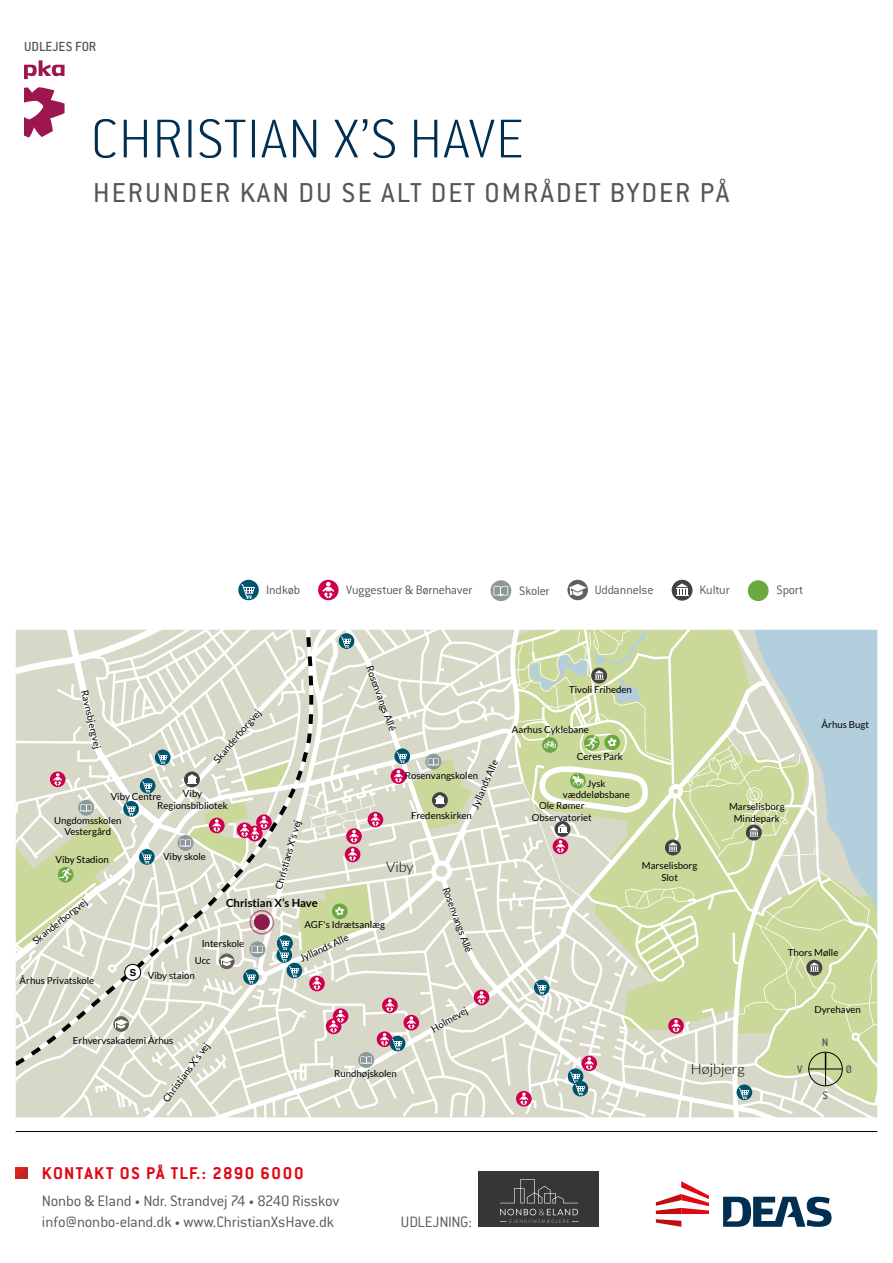
<style>
.page{position:relative;width:893px;height:1263px;background:#fff}
.page>*{position:absolute;margin:0;border:0;box-sizing:border-box;transform-origin:0 0}
.t1{font:200 60px "Conduit ITC Std";letter-spacing:.01em;color:#002f52}
.t2{font:30px "Conduit ITC Std";letter-spacing:.07em;color:#55555b}
.t3{font:700 18.75px "Conduit ITC Std";letter-spacing:.075em;color:#e30613}
.t4{font:300 16.5px/21px "Conduit ITC Std";letter-spacing:-.01em;color:#55555b}
.t5{font:300 14.4px "Lato";color:#000}
.t6{font:500 14.4px "Conduit ITC Std";letter-spacing:-.005em;color:#55555b}
.t7{font:300 13.5px "Conduit ITC Std";letter-spacing:-.015em;color:#55555b}
.t8{font:500 12px "Conduit ITC Std";color:#55555b}
.t9{font:700 11.25px "Lato";color:#000}
.t10{font:9.6px/11.6px "Lato";color:#000;text-align:center}
.t11{font:700 9.6px "Helvetica";color:#000}
.s1{font-size:12px}
</style>
<div class="page">
<svg style="left:238px;top:579px;width:21px;height:21px"></svg>
<svg style="left:241px;top:584px;width:14px;height:15px"></svg>
<svg style="left:318px;top:579px;width:21px;height:21px"></svg>
<svg style="left:322px;top:582px;width:12px;height:16px"></svg>
<svg style="left:490px;top:580px;width:21px;height:21px"></svg>
<svg style="left:493px;top:585px;width:15px;height:11px"></svg>
<div style="left:567px;top:580px;width:21px;height:20px;background:#635e59;border-radius:50%"></div>
<svg style="left:569px;top:584px;width:18px;height:12px"></svg>
<svg style="left:671px;top:579px;width:22px;height:22px"></svg>
<svg style="left:676px;top:583px;width:12px;height:13px"></svg>
<div style="left:747px;top:580px;width:22px;height:21px;background:#6ba842;border-radius:50%"></div>
<svg style="left:16px;top:630px;width:861px;height:487px;background:#dbdec7"></svg>
<svg style="left:605px;top:1000px;width:6px;height:5px"></svg>
<svg style="left:166px;top:1100px;width:27px;height:16px"></svg>
<svg style="left:16px;top:630px;width:304px;height:466px"></svg>
<svg style="left:552px;top:838px;width:16px;height:16px"></svg>
<svg style="left:556px;top:840px;width:9px;height:13px"></svg>
<svg style="left:668px;top:1018px;width:16px;height:16px"></svg>
<svg style="left:671px;top:1019px;width:10px;height:13px"></svg>
<svg style="left:516px;top:1091px;width:16px;height:16px"></svg>
<svg style="left:519px;top:1092px;width:9px;height:13px"></svg>
<svg style="left:581px;top:1055px;width:16px;height:16px"></svg>
<svg style="left:473px;top:989px;width:16px;height:16px"></svg>
<svg style="left:477px;top:991px;width:9px;height:13px"></svg>
<svg style="left:382px;top:997px;width:16px;height:16px"></svg>
<svg style="left:403px;top:1015px;width:16px;height:16px"></svg>
<div style="left:326px;top:1018px;width:16px;height:16px;background:#ce004d;border-radius:50%"></div>
<svg style="left:376px;top:1031px;width:16px;height:16px"></svg>
<svg style="left:345px;top:846px;width:16px;height:16px"></svg>
<svg style="left:346px;top:828px;width:16px;height:16px"></svg>
<svg style="left:348px;top:830px;width:11px;height:31px"></svg>
<svg style="left:367px;top:812px;width:16px;height:16px"></svg>
<svg style="left:371px;top:813px;width:9px;height:13px"></svg>
<svg style="left:390px;top:768px;width:16px;height:16px"></svg>
<svg style="left:256px;top:814px;width:16px;height:16px"></svg>
<svg style="left:50px;top:771px;width:16px;height:16px"></svg>
<svg style="left:53px;top:773px;width:9px;height:13px"></svg>
<svg style="left:333px;top:1008px;width:16px;height:16px"></svg>
<svg style="left:329px;top:1010px;width:16px;height:23px"></svg>
<svg style="left:178px;top:835px;width:16px;height:16px"></svg>
<svg style="left:180px;top:801px;width:89px;height:64px;background:#d4c5b5"></svg>
<div style="left:78px;top:800px;width:16px;height:16px;background:#8c999a;border-radius:50%"></div>
<div style="left:358px;top:1052px;width:16px;height:16px;background:#8c999a;border-radius:50%"></div>
<svg style="left:360px;top:1056px;width:12px;height:8px"></svg>
<svg style="left:249px;top:941px;width:16px;height:16px"></svg>
<svg style="left:252px;top:945px;width:11px;height:9px"></svg>
<svg style="left:113px;top:1016px;width:16px;height:16px"></svg>
<svg style="left:114px;top:1019px;width:14px;height:10px"></svg>
<svg style="left:219px;top:953px;width:16px;height:16px"></svg>
<svg style="left:220px;top:956px;width:14px;height:10px"></svg>
<div style="left:124px;top:964px;width:17px;height:17px;background:#fff;border:1px solid #000;border-radius:50%"></div>
<svg style="left:534px;top:980px;width:16px;height:16px"></svg>
<svg style="left:536px;top:983px;width:11px;height:11px"></svg>
<svg style="left:568px;top:1068px;width:16px;height:16px"></svg>
<svg style="left:736px;top:1084px;width:16px;height:16px"></svg>
<svg style="left:570px;top:1057px;width:24px;height:38px"></svg>
<svg style="left:380px;top:999px;width:36px;height:51px;background:#cdaab4"></svg>
<svg style="left:276px;top:947px;width:16px;height:16px"></svg>
<svg style="left:277px;top:935px;width:16px;height:16px"></svg>
<svg style="left:279px;top:883px;width:95px;height:107px"></svg>
<svg style="left:123px;top:801px;width:16px;height:16px"></svg>
<svg style="left:140px;top:778px;width:16px;height:16px"></svg>
<svg style="left:142px;top:781px;width:11px;height:11px"></svg>
<svg style="left:155px;top:749px;width:16px;height:16px"></svg>
<svg style="left:157px;top:753px;width:11px;height:11px"></svg>
<svg style="left:394px;top:748px;width:16px;height:16px"></svg>
<svg style="left:338px;top:633px;width:16px;height:16px"></svg>
<svg style="left:341px;top:636px;width:10px;height:12px"></svg>
<svg style="left:243px;top:969px;width:16px;height:16px"></svg>
<svg style="left:245px;top:972px;width:11px;height:12px"></svg>
<svg style="left:139px;top:849px;width:16px;height:16px"></svg>
<svg style="left:16px;top:804px;width:136px;height:147px;background:#d5dbbf"></svg>
<svg style="left:539px;top:729px;width:109px;height:84px"></svg>
<svg style="left:184px;top:771px;width:16px;height:17px"></svg>
<svg style="left:187px;top:774px;width:10px;height:10px"></svg>
<svg style="left:554px;top:821px;width:17px;height:16px"></svg>
<svg style="left:558px;top:824px;width:9px;height:9px"></svg>
<svg style="left:394px;top:752px;width:79px;height:78px;background:#cfd2b8"></svg>
<svg style="left:665px;top:839px;width:16px;height:16px"></svg>
<svg style="left:668px;top:842px;width:10px;height:10px"></svg>
<svg style="left:528px;top:630px;width:119px;height:74px;background:#cbd8ad"></svg>
<div style="left:250px;top:910px;width:24px;height:24px;border:2px solid #8e1b4a;border-radius:50%"></div>
<svg style="left:253px;top:913px;width:18px;height:18px"></svg>
<svg style="left:739px;top:630px;width:138px;height:475px;background:#c9d7bd"></svg>
<svg style="left:16px;top:1167px;width:11px;height:12px"></svg>
<svg style="left:723px;top:1197px;width:108px;height:30px"></svg>
<svg style="left:656px;top:1181px;width:53px;height:46px"></svg>
<div style="left:479px;top:1171px;width:120px;height:56px;background:#353636"></div>
<svg style="left:500px;top:1179px;width:78px;height:24px"></svg>
<svg style="left:500px;top:1209px;width:78px;height:14px"></svg>
<hr style="left:16px;top:1131px;width:861px;height:1px;background:#000">
<svg style="left:24px;top:60px;width:41px;height:78px"></svg>
<h3 class="t6" style="left:24px;top:37px;width:74px">UDLEJES FOR</h3>
<h1 class="t1" style="left:90px;top:102px;width:435px">CHRISTIAN X’S HAVE</h1>
<h2 class="t2" style="left:93px;top:174px;width:638px">HERUNDER KAN DU SE ALT DET OMRÅDET BYDER PÅ</h2>
<h3 class="t7" style="left:266px;top:582px;width:36px">Indkøb</h3>
<h3 class="t7" style="left:346px;top:582px;width:128px">Vuggestuer &amp; Børnehaver</h3>
<h3 class="t7" style="left:519px;top:582px;width:32px">Skoler</h3>
<h3 class="t7" style="left:595px;top:582px;width:60px">Uddannelse</h3>
<h3 class="t7" style="left:699px;top:582px;width:32px">Kultur</h3>
<h3 class="t7" style="left:776px;top:582px;width:28px">Sport</h3>
<p class="t10" style="left:375px;top:664px;width:70px;rotate:70deg">Rosenvangs Allé</p>
<p class="t10" style="left:90px;top:689px;width:61px;rotate:77deg">Ravnsbjergvej</p>
<p class="t10" style="left:211px;top:757px;width:68px;rotate:-49deg">Skanderborgvej</p>
<p class="t10" style="left:469px;top:806px;width:54px;rotate:-67deg">Jyllands Alle</p>
<p class="t10" style="left:405px;top:770px;width:75px">Rosenvangskolen</p>
<p class="t10" style="left:157px;top:788px;width:72px">Viby<br>Regionsbibliotek</p>
<p class="t10" style="left:111px;top:791px;width:52px">Viby Centre</p>
<p class="t10" style="left:54px;top:814px;width:69px">Ungdomsskolen<br>Vestergård</p>
<p class="t10" style="left:411px;top:810px;width:62px">Fredenskirken</p>
<p class="t10" style="left:273px;top:887px;width:73px;rotate:-74deg">Christians X’s vej</p>
<p class="t10" style="left:163px;top:851px;width:44px">Viby skole</p>
<p class="t10" style="left:56px;top:853px;width:55px">Viby Stadion</p>
<h3 class="t5" style="left:386px;top:859px;width:29px">Viby</h3>
<p class="t10" style="left:451px;top:885px;width:70px;rotate:70deg">Rosenvangs Allé</p>
<p class="t10" style="left:30px;top:938px;width:68px;rotate:-39deg">Skanderborgvej</p>
<p class="t9" style="left:226px;top:896px;width:93px">Christian X’s Have</p>
<p class="t10" style="left:305px;top:919px;width:82px">AGF's Idrætsanlæg</p>
<p class="t10" style="left:298px;top:953px;width:54px;rotate:-25deg">Jyllands Alle</p>
<p class="t10" style="left:202px;top:938px;width:44px">Interskole</p>
<p class="t10" style="left:195px;top:954px;width:18px">Ucc</p>
<p class="t10" style="left:20px;top:975px;width:76px">Århus Privatskole</p>
<p class="t11" style="left:130px;top:964px;width:8px">S</p>
<p class="t10" style="left:148px;top:970px;width:48px">Viby staion</p>
<p class="t10" style="left:73px;top:1034px;width:102px">Erhvervsakademi Århus</p>
<p class="t10" style="left:160px;top:1097px;width:73px;rotate:-53deg">Christians X’s vej</p>
<p class="t10" style="left:334px;top:1067px;width:64px">Rundhøjskolen</p>
<p class="t10" style="left:429px;top:1024px;width:42px;rotate:-30deg">Holmevej</p>
<p class="t10" style="left:569px;top:684px;width:64px">Tivoli Friheden</p>
<p class="t10" style="left:512px;top:724px;width:78px">Aarhus Cyklebane</p>
<p class="t10" style="left:577px;top:751px;width:48px">Ceres Park</p>
<p class="t10" style="left:563px;top:777px;width:68px">Jysk væddeløbsbane</p>
<p class="t10" style="left:532px;top:800px;width:62px">Ole Rømer<br>Observatoriet</p>
<p class="t10" style="left:642px;top:860px;width:57px">Marselisborg<br>Slot</p>
<p class="t10" style="left:729px;top:801px;width:57px">Marselisborg<br>Mindepark</p>
<p class="t10" style="left:822px;top:719px;width:49px">Århus Bugt</p>
<h3 class="t5" style="left:691px;top:1061px;width:55px">Højbjerg</h3>
<p class="t10" style="left:788px;top:947px;width:52px">Thors Mølle</p>
<p class="t10" style="left:814px;top:1003px;width:48px">Dyrehaven</p>
<p class="t8" style="left:822px;top:1034px;width:8px">N</p>
<p class="t8" style="left:797px;top:1062px;width:7px">V</p>
<p class="t8" style="left:846px;top:1062px;width:8px">Ø</p>
<p class="t8" style="left:822px;top:1088px;width:7px">S</p>
<h3 class="t3" style="left:42px;top:1162px;width:263px">KONTAKT OS PÅ TLF.: 2890 6000</h3>
<h3 class="t4" style="left:42px;top:1190px;width:299px">Nonbo &amp; Eland <span class="s1">•</span> Ndr. Strandvej 74 <span class="s1">•</span> 8240 Risskov info@nonbo-eland.dk <span class="s1">•</span> www.ChristianXsHave.dk</h3>
<h3 class="t4" style="left:401px;top:1211px;width:73px">UDLEJNING:</h3>
</div>
